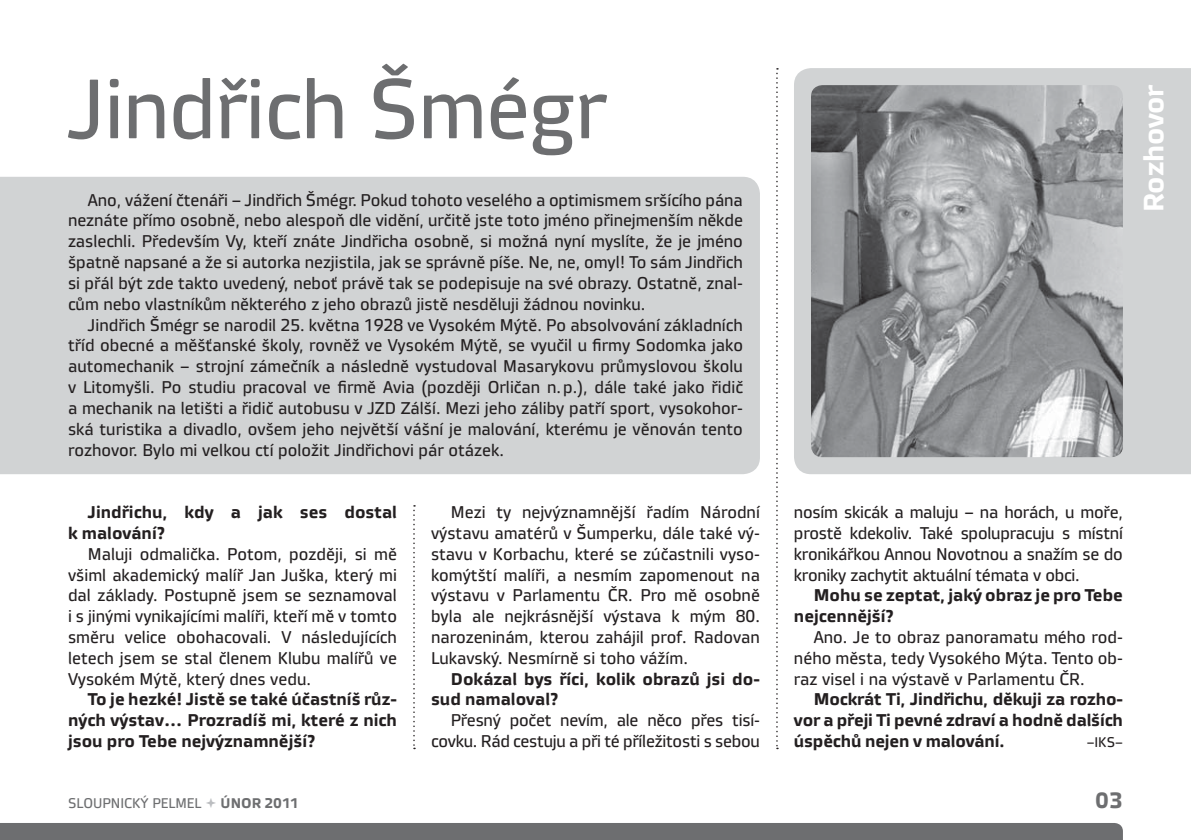
<style>
.page{position:relative;width:1191px;height:840px;background:#fff}
.page>*{position:absolute;margin:0;border:0;box-sizing:border-box;transform-origin:0 0}
.t1{font:84px "Vida 32 Pro";letter-spacing:-.01em;color:#6d6e70}
.t2{font:700 28px "Vida 32 Pro";letter-spacing:-.01em;color:#fff}
.t3{font:700 22px "Vida 32 Pro";color:#6d6e70}
.t4{font:17px/20.8px "Vida 32 Pro";color:#231f20;text-align:justify}
.t5{font:700 17px/20.8px "Vida 32 Pro";color:#231f20}
.t6{font:14px "Vida 32 Pro";color:#6d6e70}
.t7{font:700 14px "Vida 32 Pro";color:#6d6e70}
.t8{font:14px "Vida 32 Pro";color:#231f20}
</style>
<div class="page">
<div style="left:0;top:177px;width:760px;height:297px;background:#d1d3d4"></div>
<div style="left:0;top:823px;width:1123px;height:16px;background:#6d6e70"></div>
<svg style="left:413px;top:505px;width:2px;height:243px"></svg>
<svg style="left:776px;top:68px;width:2px;height:680px"></svg>
<div style="left:794px;top:68px;width:397px;height:406px;background:#d1d3d4"></div>
<img style="left:811px;top:85px;width:312px;height:372px;border-radius:11px">
<h1 class="t1" style="left:68px;top:78px;width:540px">Jindřich Šmégr</h1>
<p class="t4" style="left:68px;top:191px;width:676px;text-indent:20px">Ano, vážení čtenáři – Jindřich Šmégr. Pokud tohoto veselého a optimismem sršícího pána neznáte přímo osobně, nebo alespoň dle vidění, určitě jste toto jméno přinejmenším někde zaslechli. Především Vy, kteří znáte Jindřicha osobně, si možná nyní myslíte, že je jméno špatně napsané a že si autorka nezjistila, jak se správně píše. Ne, ne, omyl! To sám Jindřich si přál být zde takto uvedený, neboť právě tak se podepisuje na své obrazy. Ostatně, znal&shy;cům nebo vlastníkům některého z jeho obrazů jistě nesděluji žádnou novinku.</p>
<p class="t4" style="left:68px;top:315px;width:676px;text-indent:20px">Jindřich Šmégr se narodil 25. května 1928 ve Vysokém Mýtě. Po absolvování základních tříd obecné a měšťanské školy, rovněž ve Vysokém Mýtě, se vyučil u firmy Sodomka jako automechanik – strojní zámečník a následně vystudoval Masarykovu průmyslovou školu v Litomyšli. Po studiu pracoval ve firmě Avia (později Orličan n. p.), dále také jako řidič a mechanik na letišti a řidič autobusu v JZD Zálší. Mezi jeho záliby patří sport, vysokohor&shy;ská turistika a divadlo, ovšem jeho největší vášní je malování, kterému je věnován tento rozhovor. Bylo mi velkou ctí položit Jindřichovi pár otázek.</p>
<p class="t5" style="left:68px;top:503px;width:330px;text-indent:20px">Jindřichu, kdy a jak ses dostal k malování?</p>
<p class="t4" style="left:68px;top:544px;width:330px;text-indent:20px">Maluji odmalička. Potom, později, si mě všiml akademický malíř Jan Juška, který mi dal základy. Postupně jsem se seznamoval i s jinými vynikajícími malíři, kteří mě v tomto směru velice obohacovali. V následujících letech jsem se stal členem Klubu malířů ve Vysokém Mýtě, který dnes vedu.</p>
<p class="t5" style="left:68px;top:690px;width:330px;text-align:justify;text-indent:20px">To je hezké! Jistě se také účastníš růz&shy;ných výstav… Prozradíš mi, které z nich jsou pro Tebe nejvýznamnější?</p>
<p class="t4" style="left:431px;top:503px;width:330px;text-indent:20px">Mezi ty nejvýznamnější řadím Národní výstavu amatérů v Šumperku, dále také vý&shy;stavu v Korbachu, které se zúčastnili vyso&shy;komýtští malíři, a nesmím zapomenout na výstavu v Parlamentu ČR. Pro mě osobně byla ale nejkrásnější výstava k mým 80. narozeninám, kterou zahájil prof. Radovan Lukavský. Nesmírně si toho vážím.</p>
<p class="t5" style="left:431px;top:669px;width:330px;text-indent:20px">Dokázal bys říci, kolik obrazů jsi do&shy;sud namaloval?</p>
<p class="t4" style="left:431px;top:711px;width:330px;text-align:right">Přesný počet nevím, ale něco přes tisí&shy;covku. Rád cestuju a při té příležitosti s sebou</p>
<p class="t4" style="left:794px;top:503px;width:330px">nosím skicák a maluju – na horách, u moře, prostě kdekoliv. Také spolupracuju s místní kronikářkou Annou Novotnou a snažím se do kroniky zachytit aktuální témata v obci.</p>
<p class="t5" style="left:794px;top:586px;width:330px;text-indent:20px">Mohu se zeptat, jaký obraz je pro Tebe nejcennější?</p>
<p class="t4" style="left:794px;top:628px;width:330px;text-indent:20px">Ano. Je to obraz panoramatu mého rod&shy;ného města, tedy Vysokého Mýta. Tento ob&shy;raz visel i na výstavě v Parlamentu ČR.</p>
<p class="t5" style="left:794px;top:690px;width:330px;text-align:justify;text-indent:20px">Mockrát Ti, Jindřichu, děkuji za rozho&shy;vor a přeji Ti pevné zdraví a hodně dalších úspěchů nejen v malování.</p>
<p class="t8" style="left:1086px;top:736px;width:38px">–IKS–</p>
<p class="t6" style="left:68px;top:797px;width:135px">SLOUPNICKÝ PELMEL</p>
<p class="t7" style="left:221px;top:797px;width:80px">ÚNOR 2011</p>
<p class="t3" style="left:1095px;top:791px;width:29px">03</p>
<h2 class="t2" style="left:1143px;top:212px;width:129px;rotate:-90deg">Rozhovor</h2>
</div>
